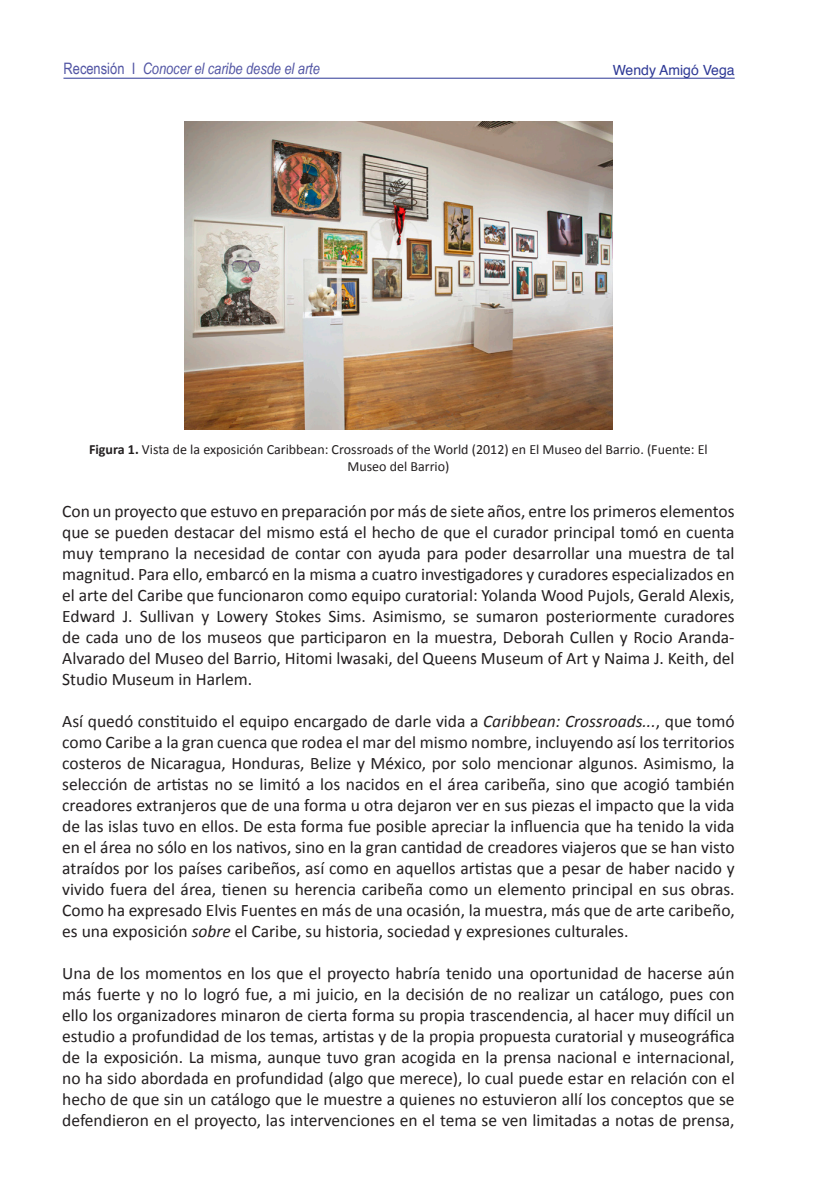
<style>
.page{position:relative;width:834px;height:1191px;background:#fff}
.page>*{position:absolute;margin:0;border:0;box-sizing:border-box;transform-origin:0 0}
.t1{font:17.5px/21px "Calibri";color:#231f20;text-align:justify}
.txt_9pt_black_align{font:italic 15.75px "Arial Narrow";letter-spacing:-.005em;color:#5255a4}
.txt_9pt_black_align-2{font:15.75px "Arial Narrow";color:#5255a4}
.Apartados_cuerpo_de{font:14px/16.8px "Calibri";color:#231f20;text-align:center}
.t2{font:14px "Helvetica";color:#2c3795}
.s1{font-weight:700}
.s2{font-style:italic}
</style>
<div class="page">
<hr style="left:63px;top:78px;width:671px;height:1px;background:#2c3795">
<img style="left:184px;top:122px;width:428px;height:308px">
<p class="txt_9pt_black_align-2" style="left:63px;top:57px;width:73px">Recensión I</p>
<p class="txt_9pt_black_align" style="left:143px;top:58px;width:179px">Conocer el caribe desde el arte</p>
<p class="t2" style="left:612px;top:59px;width:123px">Wendy Amigó Vega</p>
<p class="Apartados_cuerpo_de" style="left:89px;top:441px;width:620px"><span class="s1">Figura 1.</span> Vista de la exposición Caribbean: Crossroads of the World (2012) en El Museo del Barrio. (Fuente: El<br>Museo del Barrio)</p>
<p class="t1" style="left:62px;top:500px;width:673px">Con un proyecto que estuvo en preparación por más de siete años, entre los primeros elementos que se pueden destacar del mismo está el hecho de que el curador principal tomó en cuenta muy temprano la necesidad de contar con ayuda para poder desarrollar una muestra de tal magnitud. Para ello, embarcó en la misma a cuatro investigadores y curadores especializados en el arte del Caribe que funcionaron como equipo curatorial: Yolanda Wood Pujols, Gerald Alexis, Edward J. Sullivan y Lowery Stokes Sims. Asimismo, se sumaron posteriormente curadores de cada uno de los museos que participaron en la muestra, Deborah Cullen y Rocio Aranda-Alvarado del Museo del Barrio, Hitomi lwasaki, del Queens Museum of Art y Naima J. Keith, del Studio Museum in Harlem.</p>
<p class="t1" style="left:62px;top:710px;width:673px">Así quedó constituido el equipo encargado de darle vida a <span class="s2">Caribbean: Crossroads...</span>, que tomó como Caribe a la gran cuenca que rodea el mar del mismo nombre, incluyendo así los territorios costeros de Nicaragua, Honduras, Belize y México, por solo mencionar algunos. Asimismo, la selección de artistas no se limitó a los nacidos en el área caribeña, sino que acogió también creadores extranjeros que de una forma u otra dejaron ver en sus piezas el impacto que la vida de las islas tuvo en ellos. De esta forma fue posible apreciar la influencia que ha tenido la vida en el área no sólo en los nativos, sino en la gran cantidad de creadores viajeros que se han visto atraídos por los países caribeños, así como en aquellos artistas que a pesar de haber nacido y vivido fuera del área, tienen su herencia caribeña como un elemento principal en sus obras.<br>Como ha expresado Elvis Fuentes en más de una ocasión, la muestra, más que de arte caribeño, es una exposición <span class="s2">sobre</span> el Caribe, su historia, sociedad y expresiones culturales.</p>
<p class="t1" style="left:62px;top:962px;width:674px">Una de los momentos en los que el proyecto habría tenido una oportunidad de hacerse aún más fuerte y no lo logró fue, a mi juicio, en la decisión de no realizar un catálogo, pues con ello los organizadores minaron de cierta forma su propia trascendencia, al hacer muy difícil un estudio a profundidad de los temas, artistas y de la propia propuesta curatorial y museográfica de la exposición. La misma, aunque tuvo gran acogida en la prensa nacional e internacional, no ha sido abordada en profundidad (algo que merece), lo cual puede estar en relación con el hecho de que sin un catálogo que le muestre a quienes no estuvieron allí los conceptos que se defendieron en el proyecto, las intervenciones en el tema se ven limitadas a notas de prensa,</p>
</div>
